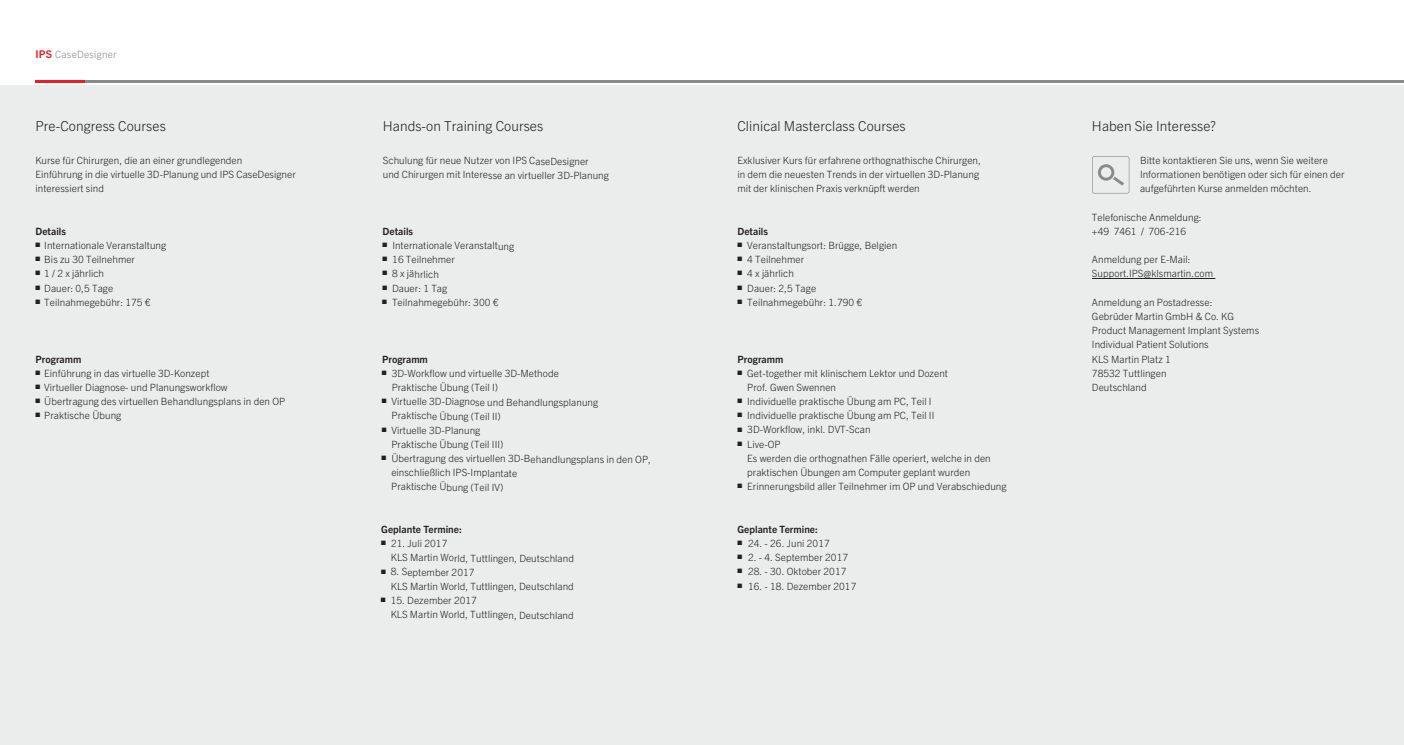
<style>
.page{position:relative;width:1404px;height:745px;background:#fff}
.page>*{position:absolute;margin:0;border:0;box-sizing:border-box;transform-origin:0 0}
.t1{font:300 13.75px "Trade Gothic Next LT Pro";letter-spacing:.005em;color:#231f20}
.t2{font:300 10px/14.1px "Trade Gothic Next LT Pro";letter-spacing:.005em;color:#231f20}
.t3{font:700 10px "Trade Gothic Next LT Pro";letter-spacing:.005em;color:#231f20}
.t4{font:300 10px "Trade Gothic Next LT Pro";letter-spacing:.025em;color:#888a8c}
.s1{font-weight:700;font-size:10.62px;color:#ed1c24}
</style>
<div class="page">
<div style="left:0;top:85px;width:1403px;height:659px;background:#ebecec"></div>
<hr style="left:35px;top:80px;width:50px;height:3px;background:#ed1c24">
<hr style="left:85px;top:80px;width:1318px;height:3px;background:#888a8c">
<hr style="left:1091px;top:278px;width:124px;height:1px;background:#231f20">
<svg style="left:1097px;top:164px;width:17px;height:16px"></svg>
<div style="left:1100px;top:167px;width:11px;height:10px;background:#ebecec;border-radius:50%"></div>
<svg style="left:1112px;top:176px;width:11px;height:9px"></svg>
<div style="left:1091px;top:156px;width:38px;height:37px;border:1px solid #888a8c;border-radius:2px"></div>
<p class="t4" style="left:35px;top:51px;width:83px"><span class="s1">IPS</span> CaseDesigner</p>
<h1 class="t1" style="left:35px;top:121px;width:132px">Pre-Congress Courses</h1>
<h1 class="t1" style="left:383px;top:121px;width:162px">Hands-on Training Courses</h1>
<h1 class="t1" style="left:737px;top:121px;width:170px">Clinical Masterclass Courses</h1>
<p class="t2" style="left:35px;top:154px;width:262px">Kurse für Chirurgen, die an einer grundlegenden<br>Einführung in die virtuelle 3D-Planung und IPS CaseDesigner interessiert sind</p>
<p class="t3" style="left:35px;top:227px;width:32px">Details</p>
<p class="t2" style="left:35px;top:239px;width:132px">■ Internationale Veranstaltung</p>
<p class="t2" style="left:35px;top:253px;width:101px">■ Bis zu 30 Teilnehmer</p>
<p class="t2" style="left:35px;top:267px;width:70px">■ 1 / 2 x jährlich</p>
<p class="t2" style="left:35px;top:281px;width:79px">■ Dauer: 0,5 Tage</p>
<p class="t2" style="left:35px;top:296px;width:117px">■ Teilnahmegebühr: 175 €</p>
<p class="t3" style="left:35px;top:355px;width:47px">Programm</p>
<p class="t2" style="left:35px;top:367px;width:175px">■ Einführung in das virtuelle 3D-Konzept</p>
<p class="t2" style="left:35px;top:381px;width:194px">■ Virtueller Diagnose- und Planungsworkflow</p>
<p class="t2" style="left:35px;top:395px;width:251px">■ Übertragung des virtuellen Behandlungsplans in den OP</p>
<p class="t2" style="left:35px;top:409px;width:87px">■ Praktische Übung</p>
<p class="t2" style="left:383px;top:154px;width:227px">Schulung für neue Nutzer von IPS CaseDesigner<br>und Chirurgen mit Interesse an virtueller 3D-Planung</p>
<p class="t3" style="left:382px;top:227px;width:32px">Details</p>
<p class="t2" style="left:382px;top:239px;width:133px">■ Internationale Veranstaltung</p>
<p class="t2" style="left:382px;top:253px;width:74px">■ 16 Teilnehmer</p>
<p class="t2" style="left:382px;top:267px;width:58px">■ 8 x jährlich</p>
<p class="t2" style="left:382px;top:282px;width:66px">■ Dauer: 1 Tag</p>
<p class="t2" style="left:382px;top:296px;width:118px">■ Teilnahmegebühr: 300 €</p>
<p class="t3" style="left:382px;top:355px;width:47px">Programm</p>
<p class="t2" style="left:391px;top:367px;width:169px;text-indent:-10px">■ 3D-Workflow und virtuelle 3D-Methode<br>Praktische Übung (Teil I)</p>
<p class="t2" style="left:391px;top:395px;width:208px;text-indent:-10px">■ Virtuelle 3D-Diagnose und Behandlungsplanung<br>Praktische Übung (Teil II)</p>
<p class="t2" style="left:391px;top:423px;width:113px;text-indent:-10px">■ Virtuelle 3D-Planung<br>Praktische Übung (Teil III)</p>
<p class="t2" style="left:391px;top:452px;width:261px;text-indent:-10px">■ Übertragung des virtuellen 3D-Behandlungsplans in den OP, einschließlich IPS-Implantate<br>Praktische Übung (Teil IV)</p>
<p class="t3" style="left:381px;top:525px;width:82px">Geplante Termine:</p>
<p class="t2" style="left:391px;top:537px;width:184px;line-height:14.5px;text-indent:-10px">■ 21. Juli 2017<br>KLS Martin World, Tuttlingen, Deutschland</p>
<p class="t2" style="left:391px;top:565px;width:184px;text-indent:-10px">■ 8. September 2017<br>KLS Martin World, Tuttlingen, Deutschland</p>
<p class="t2" style="left:390px;top:593px;width:184px;text-indent:-10px">■ 15. Dezember 2017<br>KLS Martin World, Tuttlingen, Deutschland</p>
<p class="t2" style="left:737px;top:154px;width:245px">Exklusiver Kurs für erfahrene orthognathische Chirurgen, in dem die neuesten Trends in der virtuellen 3D-Planung mit der klinischen Praxis verknüpft werden</p>
<p class="t3" style="left:737px;top:227px;width:32px">Details</p>
<p class="t2" style="left:737px;top:239px;width:161px">■ Veranstaltungsort: Brügge, Belgien</p>
<p class="t2" style="left:737px;top:253px;width:68px">■ 4 Teilnehmer</p>
<p class="t2" style="left:737px;top:267px;width:58px">■ 4 x jährlich</p>
<p class="t2" style="left:737px;top:281px;width:80px">■ Dauer: 2,5 Tage</p>
<p class="t2" style="left:737px;top:296px;width:126px">■ Teilnahmegebühr: 1.790 €</p>
<p class="t3" style="left:737px;top:355px;width:47px">Programm</p>
<p class="t2" style="left:747px;top:367px;width:202px;text-indent:-10px">■ Get-together mit klinischem Lektor und Dozent<br>Prof. Gwen Swennen</p>
<p class="t2" style="left:737px;top:395px;width:196px">■ Individuelle praktische Übung am PC, Teil I</p>
<p class="t2" style="left:737px;top:409px;width:198px">■ Individuelle praktische Übung am PC, Teil II</p>
<p class="t2" style="left:737px;top:423px;width:135px">■ 3D-Workflow, inkl. DVT-Scan</p>
<p class="t2" style="left:747px;top:437px;width:245px;text-indent:-10px">■ Live-OP<br>Es werden die orthognathen Fälle operiert, welche in den praktischen Übungen am Computer geplant wurden</p>
<p class="t2" style="left:737px;top:480px;width:270px">■ Erinnerungsbild aller Teilnehmer im OP und Verabschiedung</p>
<p class="t3" style="left:737px;top:525px;width:82px">Geplante Termine:</p>
<p class="t2" style="left:737px;top:537px;width:94px">■ 24. - 26. Juni 2017</p>
<p class="t2" style="left:737px;top:551px;width:112px">■ 2. - 4. September 2017</p>
<p class="t2" style="left:737px;top:565px;width:110px">■ 28. - 30. Oktober 2017</p>
<p class="t2" style="left:737px;top:579px;width:120px">■ 16. - 18. Dezember 2017</p>
<h1 class="t1" style="left:1091px;top:121px;width:125px">Haben Sie Interesse?</h1>
<p class="t2" style="left:1139px;top:154px;width:206px">Bitte kontaktieren Sie uns, wenn Sie weitere<br>Informationen benötigen oder sich für einen der aufgeführten Kurse anmelden möchten.</p>
<p class="t2" style="left:1091px;top:211px;width:111px">Telefonische Anmeldung: +49 7461 / 706-216</p>
<p class="t2" style="left:1091px;top:253px;width:123px">Anmeldung per E-Mail:<br>Support.IPS@klsmartin.com</p>
<p class="t2" style="left:1091px;top:296px;width:169px">Anmeldung an Postadresse:<br>Gebrüder Martin GmbH &amp; Co. KG<br>Product Management Implant Systems<br>Individual Patient Solutions<br>KLS Martin Platz 1<br>78532 Tuttlingen<br>Deutschland</p>
</div>
